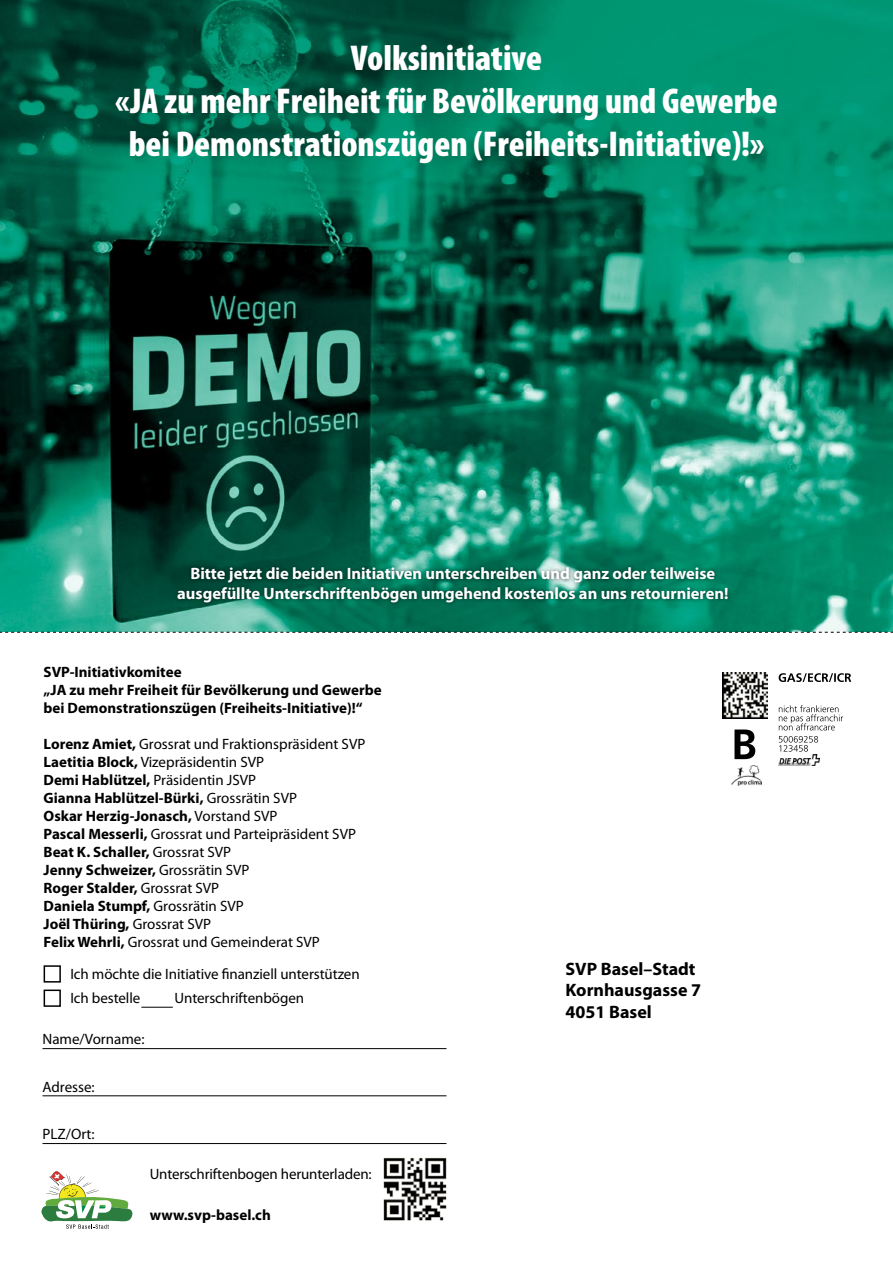
<style>
.page{position:relative;width:893px;height:1263px;background:#fff}
.page>*{position:absolute;margin:0;border:0;box-sizing:border-box;transform-origin:0 0}
.t1{font:900 condensed 36px "Myriad Pro";color:#fff}
.t2{font:700 18px "Myriad Pro";color:#000}
.t3{font:700 16.5px/19.8px "Myriad Pro";color:#fff;text-align:center}
.t4{font:15px "Myriad Pro";letter-spacing:-.005em;color:#000}
.t5{font:700 15px/18px "Myriad Pro";color:#000}
.s1{font-weight:700}
.s2{font-weight:400}
</style>
<div class="page">
<img style="left:0;top:0;width:893px;height:631px">
<svg style="left:41px;top:1171px;width:91px;height:58px"></svg>
<img style="left:722px;top:673px;width:45px;height:45px">
<svg style="left:734px;top:729px;width:21px;height:30px"></svg>
<img style="left:731px;top:765px;width:30px;height:20px">
<svg style="left:779px;top:673px;width:72px;height:9px"></svg>
<svg style="left:779px;top:705px;width:64px;height:25px"></svg>
<svg style="left:779px;top:736px;width:39px;height:16px"></svg>
<img style="left:778px;top:755px;width:42px;height:10px">
<hr style="left:43px;top:1048px;width:403px;height:1px;background:#000">
<hr style="left:141px;top:1007px;width:32px;height:1px;background:#000">
<hr style="left:43px;top:1095px;width:403px;height:1px;background:#000">
<hr style="left:43px;top:1143px;width:403px;height:1px;background:#000">
<div style="left:44px;top:989px;width:17px;height:18px;border:2px solid #000"></div>
<div style="left:44px;top:965px;width:17px;height:17px;border:2px solid #000"></div>
<svg style="left:0;top:632px;width:893px;height:1px"></svg>
<img style="left:383px;top:1157px;width:64px;height:64px">
<div style="left:174px;top:564px;width:558px;height:42px;background:#000;opacity:.6"></div>
<p class="t1" style="left:351px;top:37px;width:193px">Volksinitiative</p>
<p class="t1" style="left:115px;top:81px;width:664px">«JA zu mehr Freiheit für Bevölkerung und Gewerbe</p>
<p class="t1" style="left:129px;top:124px;width:637px">bei Demonstrationszügen (Freiheits-Initiative)!»</p>
<p class="t3" style="left:177px;top:564px;width:553px">Bitte jetzt die beiden Initiativen unterschreiben und ganz oder teilweise ausgefüllte Unterschriftenbögen umgehend kostenlos an uns retournieren!</p>
<p class="t5" style="left:44px;top:663px;width:139px">SVP-Initiativkomitee</p>
<p class="t5" style="left:44px;top:681px;width:340px">„JA zu mehr Freiheit für Bevölkerung und Gewerbe bei Demonstrationszügen (Freiheits-Initiative)!“</p>
<p class="t4" style="left:44px;top:736px;width:323px"><span class="s1">Lorenz Amiet,</span> Grossrat und Fraktionspräsident SVP</p>
<p class="t4" style="left:44px;top:754px;width:222px"><span class="s1">Laetitia Block,</span> Vizepräsidentin SVP</p>
<p class="t4" style="left:44px;top:772px;width:214px"><span class="s1">Demi Hablützel,</span> Präsidentin JSVP</p>
<p class="t5" style="left:44px;top:789px;width:255px">Gianna Hablützel-Bürki, <span class="s2">Grossrätin SVP</span></p>
<p class="t5" style="left:44px;top:807px;width:235px">Oskar Herzig-Jonasch, <span class="s2">Vorstand SVP</span></p>
<p class="t4" style="left:44px;top:826px;width:314px"><span class="s1">Pascal Messerli,</span> Grossrat und Parteipräsident SVP</p>
<p class="t5" style="left:44px;top:843px;width:189px">Beat K. Schaller, <span class="s2">Grossrat SVP</span></p>
<p class="t5" style="left:44px;top:861px;width:207px">Jenny Schweizer, <span class="s2">Grossrätin SVP</span></p>
<p class="t5" style="left:44px;top:879px;width:177px">Roger Stalder, <span class="s2">Grossrat SVP</span></p>
<p class="t5" style="left:44px;top:897px;width:202px">Daniela Stumpf, <span class="s2">Grossrätin SVP</span></p>
<p class="t5" style="left:44px;top:915px;width:169px">Joël Thüring, <span class="s2">Grossrat SVP</span></p>
<p class="t4" style="left:44px;top:934px;width:278px"><span class="s1">Felix Wehrli,</span> Grossrat und Gemeinderat SVP</p>
<p class="t4" style="left:70px;top:965px;width:291px">Ich möchte die Initiative finanziell unterstützen</p>
<p class="t4" style="left:70px;top:989px;width:71px">Ich bestelle</p>
<p class="t4" style="left:175px;top:989px;width:131px">Unterschriftenbögen</p>
<p class="t4" style="left:43px;top:1031px;width:104px">Name/Vorname:</p>
<p class="t4" style="left:43px;top:1078px;width:54px">Adresse:</p>
<p class="t4" style="left:43px;top:1126px;width:54px">PLZ/Ort:</p>
<p class="t4" style="left:150px;top:1165px;width:224px">Unterschriftenbogen herunterladen:</p>
<p class="t5" style="left:150px;top:1206px;width:123px">www.svp-basel.ch</p>
<p class="t2" style="left:566px;top:958px;width:131px">SVP Basel–Stadt</p>
<p class="t2" style="left:566px;top:980px;width:137px">Kornhausgasse 7</p>
<p class="t2" style="left:566px;top:1001px;width:88px">4051 Basel</p>
</div>
